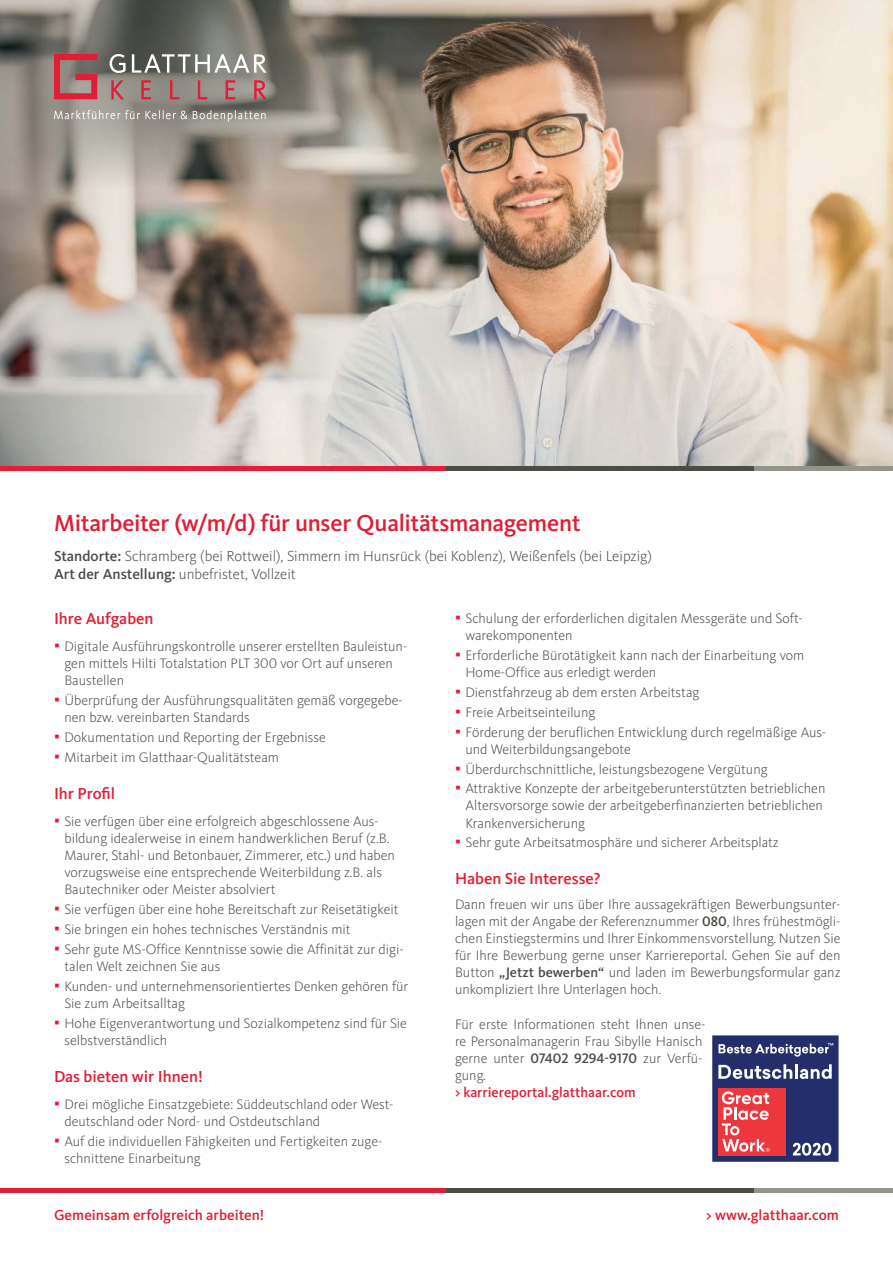
<style>
.page{position:relative;width:893px;height:1263px;background:#fff}
.page>*{position:absolute;margin:0;border:0;box-sizing:border-box;transform-origin:0 0}
.t1{font:500 24px "Kievit OT";letter-spacing:-.01em;color:#e21d35}
.t2{font:500 16.5px "Kievit OT";color:#e21d35}
.t3{font:300 15px/18px "Kievit OT";color:#4c4c47}
.t4{font:500 15px "Kievit OT";color:#e21d35}
.t5{font:300 14.25px/17.1px "Kievit OT";color:#4c4c47}
.t6{font:500 14.25px "Kievit OT";color:#e21d35}
.s1{font-weight:500}
.s2{font-family:"Arial";font-weight:400;font-size:16.5px;color:#e21d35}
</style>
<div class="page">
<img style="left:0;top:0;width:893px;height:466px">
<hr style="left:0;top:1189px;width:446px;height:4px;background:#e21d35">
<hr style="left:446px;top:1189px;width:308px;height:4px;background:#4c4c47">
<hr style="left:754px;top:1189px;width:139px;height:4px;background:#94948b">
<div style="left:0;top:466px;width:446px;height:5px;background:#e21d35"></div>
<div style="left:446px;top:466px;width:308px;height:5px;background:#4c4c47"></div>
<div style="left:754px;top:466px;width:139px;height:5px;background:#94948b"></div>
<svg style="left:712px;top:1035px;width:127px;height:127px;background:#734e75"></svg>
<svg style="left:0;top:0;width:352px;height:189px;background:#8b867d"></svg>
<svg style="left:54px;top:54px;width:43px;height:45px;background:#b3545c"></svg>
<svg style="left:110px;top:54px;width:157px;height:19px"></svg>
<svg style="left:111px;top:80px;width:156px;height:19px;background:#a27e7c"></svg>
<svg style="left:54px;top:110px;width:212px;height:12px;background:#a5a29b"></svg>
<h1 class="t1" style="left:54px;top:514px;width:528px">Mitarbeiter (w/m/d) für unser Qualitätsmanagement</h1>
<p class="t3" style="left:54px;top:548px;width:599px"><span class="s1">Standorte:</span> Schramberg (bei Rottweil), Simmern im Hunsrück (bei Koblenz), Weißenfels (bei Leipzig)<br><span class="s1">Art der Anstellung:</span> unbefristet, Vollzeit</p>
<p class="t2" style="left:54px;top:612px;width:101px">Ihre Aufgaben</p>
<p class="t5" style="left:64px;top:638px;width:344px;text-indent:-10px"><span class="s2">▪</span> Digitale Ausführungskontrolle unserer erstellten Bauleistun&shy;gen mittels Hilti Totalstation PLT 300 vor Ort auf unseren<br>Baustellen</p>
<p class="t5" style="left:64px;top:692px;width:340px;text-indent:-10px"><span class="s2">▪</span> Überprüfung der Ausführungsqualitäten gemäß vorgegebe&shy;nen bzw. vereinbarten Standards</p>
<p class="t5" style="left:54px;top:729px;width:274px"><span class="s2">▪</span> Dokumentation und Reporting der Ergebnisse</p>
<p class="t5" style="left:54px;top:749px;width:227px"><span class="s2">▪</span> Mitarbeit im Glatthaar-Qualitätsteam</p>
<p class="t2" style="left:54px;top:786px;width:63px">Ihr Profil</p>
<p class="t5" style="left:64px;top:813px;width:332px;text-indent:-10px"><span class="s2">▪</span> Sie verfügen über eine erfolgreich abgeschlossene Aus&shy;bildung idealerweise in einem handwerklichen Beruf (z.B.<br>Maurer, Stahl- und Betonbauer, Zimmerer, etc.) und haben vorzugsweise eine entsprechende Weiterbildung z.B. als Bautechniker oder Meister absolviert</p>
<p class="t5" style="left:54px;top:901px;width:346px"><span class="s2">▪</span> Sie verfügen über eine hohe Bereitschaft zur Reisetätigkeit</p>
<p class="t5" style="left:54px;top:921px;width:298px"><span class="s2">▪</span> Sie bringen ein hohes technisches Verständnis mit</p>
<p class="t5" style="left:64px;top:941px;width:341px;text-indent:-10px"><span class="s2">▪</span> Sehr gute MS-Office Kenntnisse sowie die Affinität zur digi&shy;talen Welt zeichnen Sie aus</p>
<p class="t5" style="left:64px;top:978px;width:345px;text-indent:-10px"><span class="s2">▪</span> Kunden- und unternehmensorientiertes Denken gehören für<br>Sie zum Arbeitsalltag</p>
<p class="t5" style="left:64px;top:1015px;width:344px;text-indent:-10px"><span class="s2">▪</span> Hohe Eigenverantwortung und Sozialkompetenz sind für Sie selbstverständlich</p>
<p class="t2" style="left:54px;top:1069px;width:150px">Das bieten wir Ihnen!</p>
<p class="t5" style="left:64px;top:1096px;width:330px;text-indent:-10px"><span class="s2">▪</span> Drei mögliche Einsatzgebiete: Süddeutschland oder West&shy;deutschland oder Nord- und Ostdeutschland</p>
<p class="t5" style="left:64px;top:1133px;width:320px;text-indent:-10px"><span class="s2">▪</span> Auf die individuellen Fähigkeiten und Fertigkeiten zuge&shy;schnittene Einarbeitung</p>
<p class="t5" style="left:465px;top:611px;width:339px;text-indent:-10px"><span class="s2">▪</span> Schulung der erforderlichen digitalen Messgeräte und Soft&shy;warekomponenten</p>
<p class="t5" style="left:465px;top:647px;width:340px;text-indent:-10px"><span class="s2">▪</span> Erforderliche Bürotätigkeit kann nach der Einarbeitung vom<br>Home-Office aus erledigt werden</p>
<p class="t5" style="left:455px;top:684px;width:246px"><span class="s2">▪</span> Dienstfahrzeug ab dem ersten Arbeitstag</p>
<p class="t5" style="left:455px;top:704px;width:142px"><span class="s2">▪</span> Freie Arbeitseinteilung</p>
<p class="t5" style="left:465px;top:724px;width:362px;text-indent:-10px"><span class="s2">▪</span> Förderung der beruflichen Entwicklung durch regelmäßige Aus&shy;und Weiterbildungsangebote</p>
<p class="t5" style="left:455px;top:761px;width:314px"><span class="s2">▪</span> Überdurchschnittliche, leistungsbezogene Vergütung</p>
<p class="t5" style="left:465px;top:781px;width:362px;text-indent:-10px"><span class="s2">▪</span> Attraktive Konzepte der arbeitgeberunterstützten betrieblichen<br>Altersvorsorge sowie der arbeitgeberfinanzierten betrieblichen<br>Krankenversicherung</p>
<p class="t5" style="left:455px;top:835px;width:325px"><span class="s2">▪</span> Sehr gute Arbeitsatmosphäre und sicherer Arbeitsplatz</p>
<p class="t2" style="left:455px;top:872px;width:147px">Haben Sie Interesse?</p>
<p class="t5" style="left:455px;top:896px;width:387px;text-align:justify">Dann freuen wir uns über Ihre aussagekräftigen Bewerbungsunter&shy;lagen mit der Angabe der Referenznummer <span class="s1">080</span>, Ihres frühestmögli&shy;chen Einstiegstermins und Ihrer Einkommensvorstellung. Nutzen Sie für Ihre Bewerbung gerne unser Karriereportal. Gehen Sie auf den Button <span class="s1">„Jetzt bewerben“</span> und laden im Bewerbungsformular ganz unkompliziert Ihre Unterlagen hoch.</p>
<p class="t5" style="left:455px;top:1016px;width:252px">Für erste Informationen steht Ihnen unse&shy;re Personalmanagerin Frau Sibylle Hanisch gerne unter <span class="s1">07402 9294-9170</span> zur Verfü&shy;gung.</p>
<p class="t6" style="left:455px;top:1086px;width:182px">&gt; karriereportal.glatthaar.com</p>
<p class="t4" style="left:54px;top:1209px;width:212px">Gemeinsam erfolgreich arbeiten!</p>
<p class="t4" style="left:706px;top:1209px;width:134px">&gt; www.glatthaar.com</p>
</div>
